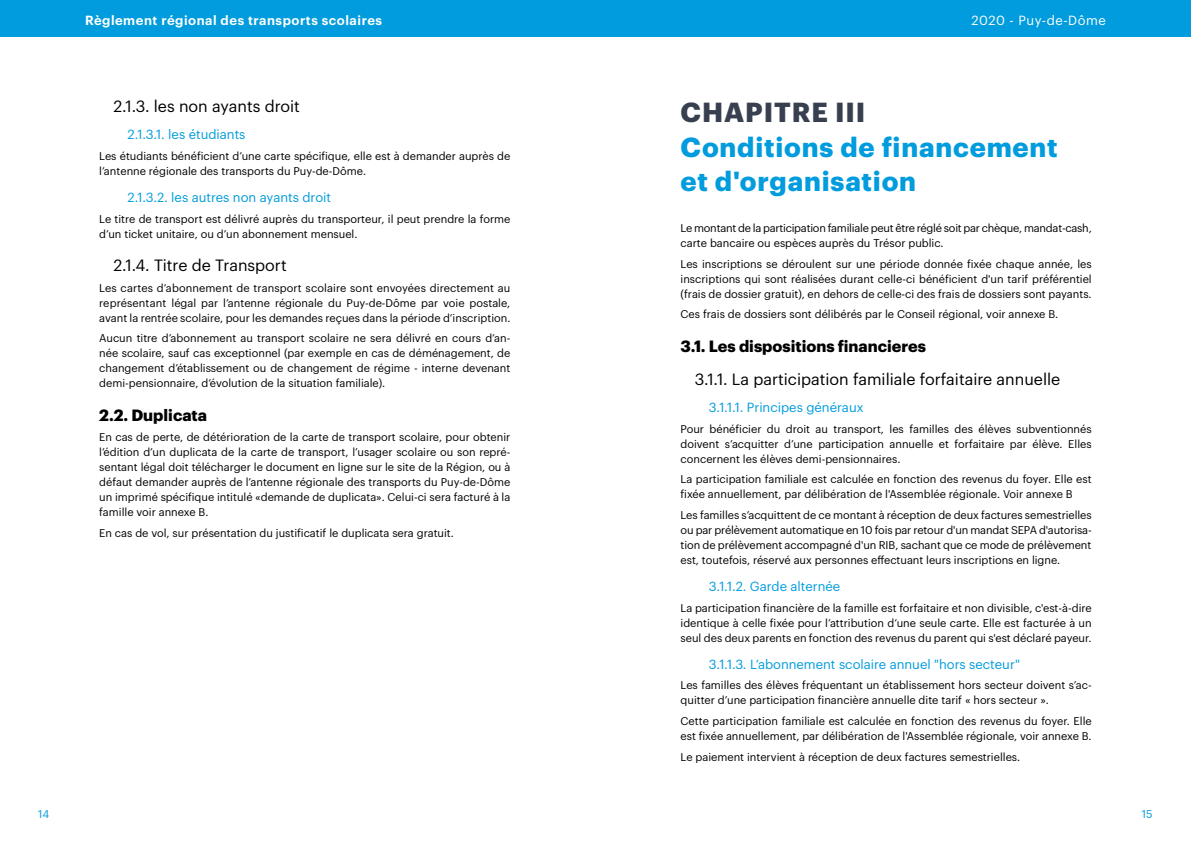
<style>
.page{position:relative;width:1191px;height:842px;background:#fff}
.page>*{position:absolute;margin:0;border:0;box-sizing:border-box;transform-origin:0 0}
.t1{font:700 27px/35px "Graphik";letter-spacing:.03em;color:#009cdd}
.t2{font:700 27px "Graphik";letter-spacing:.035em;color:#384050}
.t3{font:16px "Graphik";color:#000}
.t4{font:700 16px "Graphik";color:#000}
.t5{font:13px "Graphik";color:#009cdd}
.t6{font:600 13px "Graphik";letter-spacing:.04em;color:#fff}
.t7{font:13px "Graphik";letter-spacing:.04em;color:#fff}
.t8{font:11px/15px "Graphik";color:#000;text-align:justify}
.t9{font:11px/15px "Graphik";letter-spacing:-.02em;color:#000}
.t10{font:11px "Graphik";color:#009cdd}
</style>
<div class="page">
<div style="left:0;top:0;width:595px;height:37px;background:#009cdd"></div>
<div style="left:595px;top:0;width:596px;height:37px;background:#009cdd"></div>
<p class="t6" style="left:85px;top:10px;width:298px">Règlement régional des transports scolaires</p>
<p class="t7" style="left:971px;top:11px;width:136px">2020 - Puy-de-Dôme</p>
<h2 class="t3" style="left:113px;top:94px;width:188px">2.1.3. les non ayants droit</h2>
<p class="t5" style="left:128px;top:125px;width:119px">2.1.3.1. les étudiants</p>
<p class="t8" style="left:99px;top:147px;width:413px">Les étudiants bénéficient d’une carte spécifique, elle est à demander auprès de l’antenne régionale des transports du Puy-de-Dôme.</p>
<p class="t5" style="left:128px;top:187px;width:205px">2.1.3.2. les autres non ayants droit</p>
<p class="t8" style="left:99px;top:210px;width:412px">Le titre de transport est délivré auprès du transporteur, il peut prendre la forme d’un ticket unitaire, ou d’un abonnement mensuel.</p>
<h2 class="t3" style="left:113px;top:253px;width:175px">2.1.4. Titre de Transport</h2>
<p class="t8" style="left:99px;top:279px;width:413px">Les cartes d’abonnement de transport scolaire sont envoyées directement au représentant légal par l’antenne régionale du Puy-de-Dôme par voie postale, avant la rentrée scolaire, pour les demandes reçues dans la période d’inscription.</p>
<p class="t8" style="left:99px;top:330px;width:413px">Aucun titre d’abonnement au transport scolaire ne sera délivré en cours d’an&shy;née scolaire, sauf cas exceptionnel (par exemple en cas de déménagement, de changement d’établissement ou de changement de régime - interne devenant demi-pensionnaire, d’évolution de la situation familiale).</p>
<h2 class="t4" style="left:99px;top:402px;width:109px">2.2. Duplicata</h2>
<p class="t8" style="left:99px;top:429px;width:413px">En cas de perte, de détérioration de la carte de transport scolaire, pour obtenir l’édition d’un duplicata de la carte de transport, l’usager scolaire ou son repré&shy;sentant légal doit télécharger le document en ligne sur le site de la Région, ou à défaut demander auprès de l’antenne régionale des transports du Puy-de-Dôme un imprimé spécifique intitulé «demande de duplicata». Celui-ci sera facturé à la famille voir annexe B.</p>
<p class="t8" style="left:99px;top:525px;width:356px">En cas de vol, sur présentation du justificatif le duplicata sera gratuit.</p>
<h1 class="t2" style="left:680px;top:91px;width:186px">CHAPITRE III</h1>
<h1 class="t1" style="left:680px;top:127px;width:379px">Conditions de financement et d'organisation</h1>
<p class="t9" style="left:680px;top:220px;width:413px">Le montant de la participation familiale peut être réglé soit par chèque, mandat-cash, carte bancaire ou espèces auprès du Trésor public.</p>
<p class="t8" style="left:680px;top:255px;width:413px">Les inscriptions se déroulent sur une période donnée fixée chaque année, les inscriptions qui sont réalisées durant celle-ci bénéficient d'un tarif préférentiel (frais de dossier gratuit), en dehors de celle-ci des frais de dossiers sont payants.</p>
<p class="t8" style="left:680px;top:306px;width:379px">Ces frais de dossiers sont délibérés par le Conseil régional, voir annexe B.</p>
<h2 class="t4" style="left:680px;top:334px;width:247px">3.1. Les dispositions financieres</h2>
<h2 class="t3" style="left:694px;top:367px;width:367px">3.1.1. La participation familiale forfaitaire annuelle</h2>
<p class="t5" style="left:709px;top:398px;width:156px">3.1.1.1. Principes généraux</p>
<p class="t8" style="left:680px;top:420px;width:413px">Pour bénéficier du droit au transport, les familles des élèves subventionnés doivent s’acquitter d’une participation annuelle et forfaitaire par élève. Elles concernent les élèves demi-pensionnaires.</p>
<p class="t8" style="left:680px;top:471px;width:412px">La participation familiale est calculée en fonction des revenus du foyer. Elle est fixée annuellement, par délibération de l'Assemblée régionale. Voir annexe B</p>
<p class="t8" style="left:680px;top:507px;width:413px">Les familles s’acquittent de ce montant à réception de deux factures semestrielles ou par prélèvement automatique en 10 fois par retour d'un mandat SEPA d'autorisa&shy;tion de prélèvement accompagné d'un RIB, sachant que ce mode de prélèvement est, toutefois, réservé aux personnes effectuant leurs inscriptions en ligne.</p>
<p class="t5" style="left:709px;top:577px;width:133px">3.1.1.2. Garde alternée</p>
<p class="t8" style="left:680px;top:599px;width:413px">La participation financière de la famille est forfaitaire et non divisible, c'est-à-dire identique à celle fixée pour l’attribution d’une seule carte. Elle est facturée à un seul des deux parents en fonction des revenus du parent qui s'est déclaré payeur.</p>
<p class="t5" style="left:709px;top:654px;width:312px">3.1.1.3. L’abonnement scolaire annuel "hors secteur"</p>
<p class="t8" style="left:680px;top:677px;width:413px">Les familles des élèves fréquentant un établissement hors secteur doivent s’ac&shy;quitter d’une participation financière annuelle dite tarif « hors secteur ».</p>
<p class="t8" style="left:680px;top:713px;width:413px">Cette participation familiale est calculée en fonction des revenus du foyer. Elle est fixée annuellement, par délibération de l'Assemblée régionale, voir annexe B.</p>
<p class="t8" style="left:680px;top:748px;width:341px">Le paiement intervient à réception de deux factures semestrielles.</p>
<p class="t10" style="left:38px;top:805px;width:12px">14</p>
<p class="t10" style="left:1141px;top:805px;width:12px">15</p>
</div>
